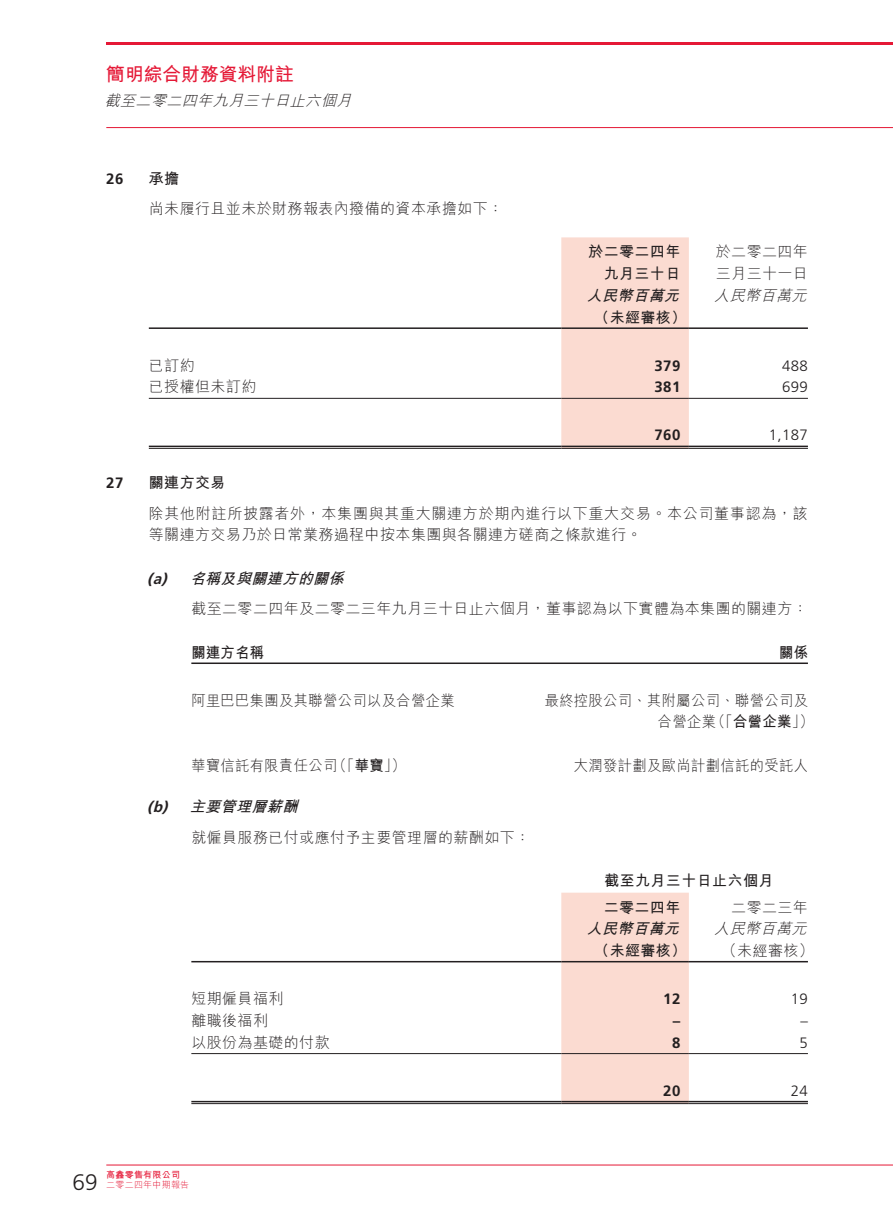
<style>
.page{position:relative;width:893px;height:1212px;background:#fff}
.page>*{position:absolute;margin:0;border:0;box-sizing:border-box;transform-origin:0 0}
.t1{font:300 22.5px "Frutiger LT Std";color:#231f20}
.t2{font:700 18.75px "M Hei HK";color:#e51836}
.t3{font:300 15px/21.8px "M Hei HK";letter-spacing:.03em;color:#231f20}
.t4{font:300 15px "M Hei HK";letter-spacing:.03em;color:#231f20;scale:.95 1}
.t5{font:700 15px "M Hei HK";letter-spacing:.03em;color:#231f20}
.t6{font:italic 700 15px "M Hei HK";color:#231f20}
.t7{font:italic 300 15px "M Hei HK";color:#231f20}
.t8{font:700 15px "Frutiger LT Std";letter-spacing:.03em;color:#231f20}
.t9{font:300 15px "Frutiger LT Std";letter-spacing:.03em;color:#231f20}
.t10{font:700 15px "M Hei HK";letter-spacing:.03em;color:#231f20;scale:.95 1}
.t11{font:italic 700 15px "Frutiger LT Std";color:#231f20}
.t12{font:300 9px "M Hei HK";letter-spacing:.03em;color:#e51836}
.t13{font:700 9px "M Hei HK";letter-spacing:.03em;color:#e51836}
.s1{font-weight:700}
</style>
<div class="page">
<hr style="left:106px;top:43px;width:787px;height:2px;background:#e51836">
<hr style="left:106px;top:127px;width:787px;height:1px;background:#e51836">
<hr style="left:106px;top:1164px;width:787px;height:1px;background:#e51836">
<div style="left:561px;top:237px;width:128px;height:211px;background:#fbdbd1"></div>
<hr style="left:149px;top:327px;width:412px;height:2px;background:#231f20">
<hr style="left:561px;top:327px;width:128px;height:2px;background:#231f20">
<hr style="left:689px;top:327px;width:119px;height:2px;background:#231f20">
<hr style="left:149px;top:398px;width:412px;height:1px;background:#231f20">
<hr style="left:561px;top:398px;width:128px;height:1px;background:#231f20">
<hr style="left:689px;top:398px;width:119px;height:1px;background:#231f20">
<hr style="left:149px;top:446px;width:412px;height:1px;background:#231f20">
<hr style="left:149px;top:448px;width:412px;height:1px;background:#231f20">
<hr style="left:561px;top:446px;width:128px;height:1px;background:#231f20">
<hr style="left:561px;top:448px;width:128px;height:1px;background:#231f20">
<hr style="left:689px;top:446px;width:119px;height:1px;background:#231f20">
<hr style="left:689px;top:448px;width:119px;height:1px;background:#231f20">
<hr style="left:191px;top:662px;width:264px;height:2px;background:#231f20">
<hr style="left:455px;top:662px;width:353px;height:2px;background:#231f20">
<div style="left:561px;top:893px;width:128px;height:210px;background:#fbdbd1"></div>
<hr style="left:191px;top:961px;width:370px;height:1px;background:#231f20">
<hr style="left:561px;top:961px;width:128px;height:1px;background:#231f20">
<hr style="left:689px;top:961px;width:119px;height:1px;background:#231f20">
<hr style="left:191px;top:1053px;width:370px;height:1px;background:#231f20">
<hr style="left:561px;top:1053px;width:128px;height:1px;background:#231f20">
<hr style="left:689px;top:1053px;width:119px;height:1px;background:#231f20">
<hr style="left:191px;top:1101px;width:370px;height:1px;background:#231f20">
<hr style="left:191px;top:1103px;width:370px;height:1px;background:#231f20">
<hr style="left:561px;top:1101px;width:128px;height:1px;background:#231f20">
<hr style="left:561px;top:1103px;width:128px;height:1px;background:#231f20">
<hr style="left:689px;top:1101px;width:119px;height:1px;background:#231f20">
<hr style="left:689px;top:1103px;width:119px;height:1px;background:#231f20">
<p class="t2" style="left:106px;top:60px;width:189px">簡明綜合財務資料附註</p>
<p class="t7" style="left:105px;top:93px;width:252px">截至二零二四年九月三十日止六個月</p>
<p class="t8" style="left:106px;top:169px;width:19px">26</p>
<p class="t8" style="left:106px;top:474px;width:19px">27</p>
<p class="t5" style="left:149px;top:167px;width:32px">承擔</p>
<p class="t3" style="left:149px;top:197px;width:356px">尚未履行且並未於財務報表內撥備的資本承擔如下：</p>
<p class="t3" style="left:149px;top:354px;width:47px">已訂約</p>
<p class="t3" style="left:149px;top:376px;width:109px">已授權但未訂約</p>
<p class="t5" style="left:149px;top:472px;width:78px">關連方交易</p>
<p class="t5" style="left:588px;top:241px;width:94px">於二零二四年</p>
<p class="t3" style="left:716px;top:241px;width:94px">於二零二四年</p>
<p class="t5" style="left:604px;top:263px;width:78px">九月三十日</p>
<p class="t3" style="left:716px;top:262px;width:94px">三月三十一日</p>
<p class="t6" style="left:587px;top:284px;width:99px">人民幣百萬元</p>
<p class="t5" style="left:594px;top:306px;width:94px">（未經審核(</p>
<p class="t7" style="left:714px;top:288px;width:98px">人民幣百萬元</p>
<p class="t8" style="left:654px;top:356px;width:27px">379</p>
<p class="t9" style="left:782px;top:357px;width:27px">488</p>
<p class="t8" style="left:654px;top:378px;width:27px">381</p>
<p class="t9" style="left:782px;top:379px;width:27px">699</p>
<p class="t8" style="left:654px;top:426px;width:27px">760</p>
<p class="t9" style="left:769px;top:427px;width:41px">1,187</p>
<p class="t3" style="left:149px;top:502px;width:660px">除其他附註所披露者外，本集團與其重大關連方於期內進行以下重大交易。本公司董事認為，該等關連方交易乃於日常業務過程中按本集團與各關連方磋商之條款進行。</p>
<p class="t6" style="left:190px;top:567px;width:160px">名稱及與關連方的關係</p>
<p class="t11" style="left:147px;top:570px;width:20px">a(</p>
<p class="t11" style="left:161px;top:570px;width:11px">)</p>
<p class="t3" style="left:191px;top:597px;width:618px">截至二零二四年及二零二三年九月三十日止六個月，董事認為以下實體為本集團的關連方：</p>
<p class="t10" style="left:779px;top:641px;width:32px">關係</p>
<p class="t10" style="left:191px;top:641px;width:78px">關連方名稱</p>
<p class="t11" style="left:147px;top:798px;width:21px">b(</p>
<p class="t11" style="left:162px;top:798px;width:11px">)</p>
<p class="t4" style="left:191px;top:692px;width:279px">阿里巴巴集團及其聯營公司以及合營企業</p>
<p class="t4" style="left:332px;top:758px;width:79px">（「<span class="s1">華寶</span>」）</p>
<p class="t4" style="left:191px;top:758px;width:155px">華寶信託有限責任公司</p>
<p class="t6" style="left:190px;top:796px;width:114px">主要管理層薪酬</p>
<p class="t3" style="left:191px;top:826px;width:340px">就僱員服務已付或應付予主要管理層的薪酬如下：</p>
<p class="t3" style="left:191px;top:987px;width:94px">短期僱員福利</p>
<p class="t3" style="left:191px;top:1009px;width:78px">離職後福利</p>
<p class="t3" style="left:191px;top:1031px;width:140px">以股份為基礎的付款</p>
<p class="t4" style="left:545px;top:692px;width:279px">最終控股公司、其附屬公司、聯營公司及</p>
<p class="t4" style="left:711px;top:714px;width:109px">（「<span class="s1">合營企業</span> (「</p>
<p class="t4" style="left:658px;top:714px;width:63px">合營企業</p>
<p class="t4" style="left:574px;top:758px;width:248px">大潤發計劃及歐尚計劃信託的受託人</p>
<p class="t5" style="left:604px;top:870px;width:171px">截至九月三十日止六個月</p>
<p class="t3" style="left:731px;top:896px;width:78px">二零二三年</p>
<p class="t5" style="left:604px;top:896px;width:78px">二零二四年</p>
<p class="t6" style="left:587px;top:918px;width:99px">人民幣百萬元</p>
<p class="t7" style="left:714px;top:921px;width:98px">人民幣百萬元</p>
<p class="t5" style="left:594px;top:939px;width:94px">（未經審核）</p>
<p class="t3" style="left:722px;top:939px;width:94px">（未經審核(</p>
<p class="t8" style="left:663px;top:990px;width:19px">12</p>
<p class="t9" style="left:791px;top:990px;width:19px">19</p>
<p class="t8" style="left:673px;top:1012px;width:9px">–</p>
<p class="t9" style="left:800px;top:1012px;width:9px">–</p>
<p class="t8" style="left:672px;top:1033px;width:10px">8</p>
<p class="t9" style="left:800px;top:1034px;width:10px">5</p>
<p class="t8" style="left:663px;top:1081px;width:19px">20</p>
<p class="t9" style="left:791px;top:1082px;width:19px">24</p>
<p class="t13" style="left:106px;top:1167px;width:75px">高鑫零售有限公司</p>
<h1 class="t1" style="left:72px;top:1169px;width:27px">69</h1>
<p class="t12" style="left:106px;top:1180px;width:85px">二零二四年中期報告</p>
</div>
